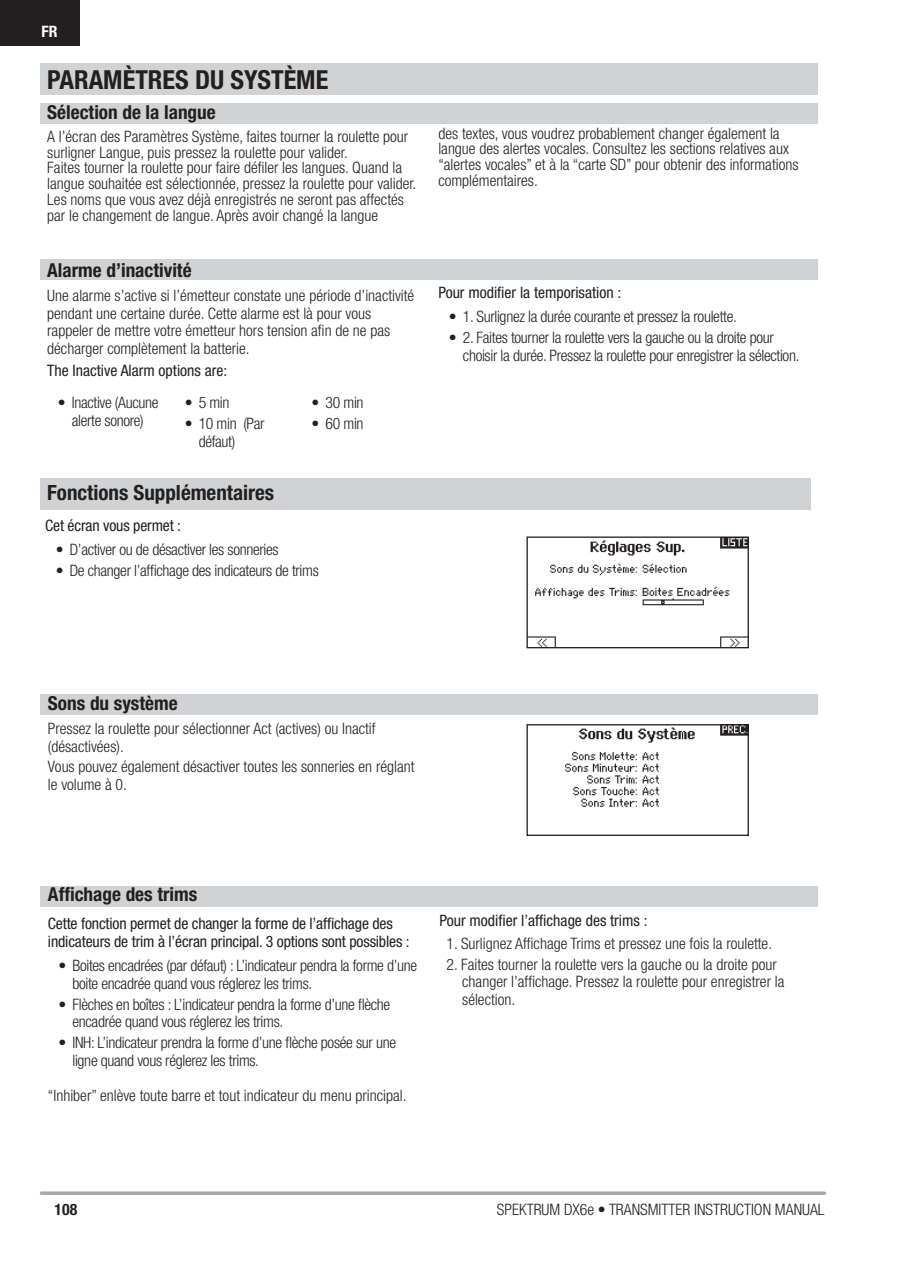
<style>
.page{position:relative;width:905px;height:1272px;background:#fff}
.page>*{position:absolute;margin:0;border:0;box-sizing:border-box;transform-origin:0 0}
.t1{font:700 condensed 26.25px "Helvetica Neue LT Std";color:#231f20}
.t2{font:700 condensed 21px "Helvetica Neue LT Std";color:#231f20}
.t3{font:700 condensed 19.25px "Helvetica Neue LT Std";color:#231f20}
.t4{font:300 condensed 15.75px/15.8px "Helvetica Neue LT Std";color:#231f20}
.t5{font:300 condensed 15.75px/17.5px "Helvetica Neue LT Std";letter-spacing:-.02em;color:#231f20}
.t6{font:condensed 15.75px/17.5px "Helvetica Neue LT Std";letter-spacing:-.01em;color:#231f20}
.t7{font:700 condensed 15.75px "Helvetica Neue LT Std";color:#231f20}
.t8{font:700 condensed 15.75px "Helvetica Neue LT Std";color:#fff}
</style>
<div class="page">
<svg style="left:41px;top:1191px;width:783px;height:4px;background:#b2b3b6"></svg>
<div style="left:0;top:0;width:79px;height:45px;background:#231f20"></div>
<div style="left:40px;top:694px;width:778px;height:21px;background:#d1d2d4"></div>
<div style="left:40px;top:885px;width:778px;height:21px;background:#d1d2d4"></div>
<div style="left:40px;top:104px;width:778px;height:20px;background:#d1d2d4"></div>
<div style="left:40px;top:259px;width:778px;height:21px;background:#d1d2d4"></div>
<div style="left:40px;top:478px;width:771px;height:32px;background:#d1d2d4"></div>
<img style="left:528px;top:538px;width:219px;height:108px">
<div style="left:526px;top:536px;width:223px;height:112px;border:1px solid #231f20"></div>
<img style="left:565px;top:726px;width:182px;height:81px">
<div style="left:526px;top:724px;width:223px;height:112px;border:1px solid #231f20"></div>
<div style="left:40px;top:63px;width:778px;height:31px;background:#d1d2d4"></div>
<p class="t8" style="left:42px;top:26px;width:18px">FR</p>
<h1 class="t1" style="left:47px;top:70px;width:282px">PARAMÈTRES DU SYSTÈME</h1>
<p class="t3" style="left:47px;top:105px;width:170px">Sélection de la langue</p>
<p class="t4" style="left:47px;top:130px;width:370px">A l’écran des Paramètres Système, faites tourner la roulette pour surligner Langue, puis pressez la roulette pour valider.<br>Faites tourner la roulette pour faire défiler les langues. Quand la langue souhaitée est sélectionnée, pressez la roulette pour valider.<br>Les noms que vous avez déjà enregistrés ne seront pas affectés par le changement de langue. Après avoir changé la langue</p>
<p class="t4" style="left:438px;top:127px;width:361px">des textes, vous voudrez probablement changer également la langue des alertes vocales. Consultez les sections relatives aux “alertes vocales” et à la “carte SD” pour obtenir des informations complémentaires.</p>
<p class="t3" style="left:47px;top:263px;width:146px">Alarme d’inactivité</p>
<p class="t4" style="left:47px;top:288px;width:368px;line-height:17.5px">Une alarme s’active si l’émetteur constate une période d’inactivité pendant une certaine durée. Cette alarme est là pour vous rappeler de mettre votre émetteur hors tension afin de ne pas décharger complètement la batterie.</p>
<p class="t6" style="left:47px;top:364px;width:181px">The Inactive Alarm options are:</p>
<p class="t6" style="left:438px;top:285px;width:184px">Pour modifier la temporisation :</p>
<p class="t5" style="left:449px;top:310px;width:289px">• 1. Surlignez la durée courante et pressez la roulette.</p>
<p class="t5" style="left:463px;top:331px;width:338px;text-indent:-14px">• 2. Faites tourner la roulette vers la gauche ou la droite pour choisir la durée. Pressez la roulette pour enregistrer la sélection.</p>
<p class="t5" style="left:58px;top:396px;width:102px;text-align:center">• Inactive (Aucune alerte sonore)</p>
<p class="t4" style="left:185px;top:396px;width:46px">• 5 min</p>
<p class="t5" style="left:199px;top:417px;width:67px;text-indent:-14px">• 10 min (Par défaut)</p>
<h2 class="t2" style="left:47px;top:485px;width:228px">Fonctions Supplémentaires</h2>
<p class="t4" style="left:311px;top:396px;width:54px">• 30 min</p>
<p class="t4" style="left:311px;top:417px;width:54px">• 60 min</p>
<p class="t6" style="left:45px;top:518px;width:137px">Cet écran vous permet :</p>
<p class="t5" style="left:56px;top:542px;width:224px">• D’activer ou de désactiver les sonneries</p>
<p class="t5" style="left:56px;top:563px;width:265px">• De changer l’affichage des indicateurs de trims</p>
<p class="t3" style="left:48px;top:696px;width:131px">Sons du système</p>
<p class="t4" style="left:48px;top:721px;width:329px;line-height:17.5px">Pressez la roulette pour sélectionner Act (actives) ou Inactif (désactivées).</p>
<p class="t4" style="left:48px;top:759px;width:368px;line-height:17.5px">Vous pouvez également désactiver toutes les sonneries en réglant le volume à 0.</p>
<p class="t3" style="left:48px;top:887px;width:151px">Affichage des trims</p>
<p class="t6" style="left:48px;top:916px;width:363px">Cette fonction permet de changer la forme de l’affichage des indicateurs de trim à l’écran principal. 3 options sont possibles :</p>
<p class="t5" style="left:72px;top:958px;width:346px;text-indent:-14px">• Boites encadrées (par défaut) : L’indicateur pendra la forme d’une boite encadrée quand vous réglerez les trims.</p>
<p class="t5" style="left:72px;top:997px;width:319px;text-indent:-14px">• Flèches en boîtes : L’indicateur pendra la forme d’une flèche encadrée quand vous réglerez les trims.</p>
<p class="t5" style="left:72px;top:1035px;width:325px;text-indent:-14px">• INH: L’indicateur prendra la forme d’une flèche posée sur une ligne quand vous réglerez les trims.</p>
<p class="t4" style="left:48px;top:1089px;width:360px">“Inhiber” enlève toute barre et tout indicateur du menu principal.</p>
<p class="t6" style="left:439px;top:913px;width:209px">Pour modifier l’affichage des trims :</p>
<p class="t4" style="left:446px;top:937px;width:327px">1. Surlignez Affichage Trims et pressez une fois la roulette.</p>
<p class="t4" style="left:462px;top:957px;width:324px;line-height:17.5px;text-indent:-16px">2. Faites tourner la roulette vers la gauche ou la droite pour changer l’affichage. Pressez la roulette pour enregistrer la sélection.</p>
<p class="t7" style="left:55px;top:1203px;width:24px">108</p>
<p class="t4" style="left:497px;top:1202px;width:329px">SPEKTRUM DX6e • TRANSMITTER INSTRUCTION MANUAL</p>
</div>
